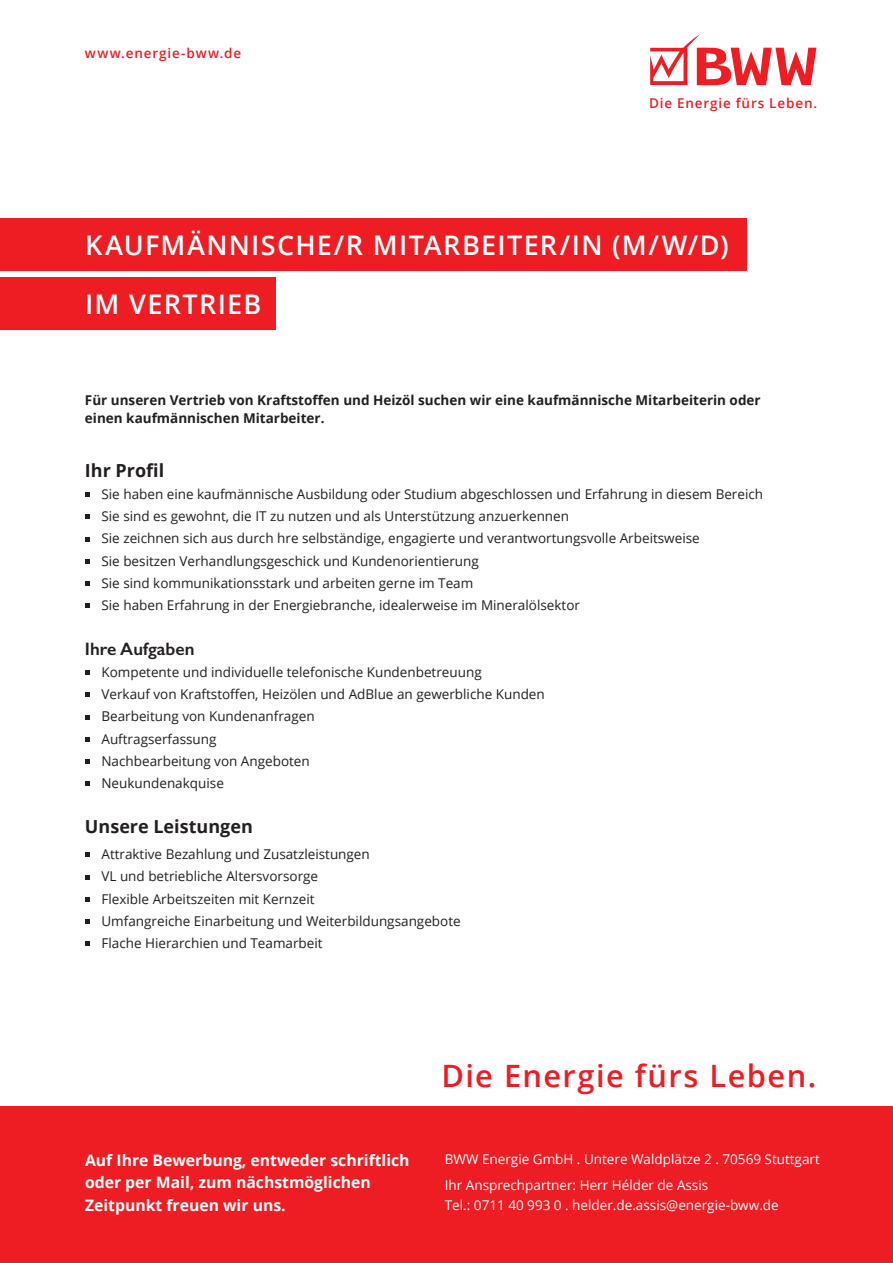
<style>
.page{position:relative;width:893px;height:1263px;background:#fff}
.page>*{position:absolute;margin:0;border:0;box-sizing:border-box;transform-origin:0 0}
.t1{font:600 30.75px "Open Sans";letter-spacing:.045em;color:#ee1d23}
.t2{font:600 27px/58.5px "Open Sans";letter-spacing:.045em;color:#fff}
.Body_Copy{font:700 18px "Open Sans";color:#231f20}
.Body_Copy-2{font:600 18px "Gill Sans";color:#231f20}
.Body_Copy-3{font:700 15.75px/22.5px "Open Sans";color:#fff}
.Body_Copy-4{font:13.5px "Open Sans";color:#231f20}
.Body_Copy-5{font:13.5px/19.5px "Open Sans";color:#fff}
.Body_Copy-6{font:700 13.5px/18px "Open Sans";color:#231f20}
.t3{font:600 13.5px "Open Sans";letter-spacing:.065em;color:#ee1d23}
</style>
<div class="page">
<div style="left:0;top:219px;width:746px;height:52px;background:#ee1d23"></div>
<div style="left:0;top:277px;width:276px;height:52px;background:#ee1d23"></div>
<div style="left:0;top:1107px;width:893px;height:156px;background:#ee1d23"></div>
<svg style="left:85px;top:492px;width:4px;height:5px"></svg>
<svg style="left:85px;top:515px;width:4px;height:4px"></svg>
<svg style="left:85px;top:537px;width:4px;height:4px"></svg>
<svg style="left:85px;top:559px;width:4px;height:4px"></svg>
<svg style="left:85px;top:581px;width:4px;height:5px"></svg>
<svg style="left:85px;top:604px;width:4px;height:4px"></svg>
<svg style="left:85px;top:670px;width:4px;height:5px"></svg>
<svg style="left:85px;top:693px;width:4px;height:4px"></svg>
<svg style="left:85px;top:715px;width:4px;height:4px"></svg>
<svg style="left:85px;top:737px;width:4px;height:4px"></svg>
<svg style="left:85px;top:759px;width:4px;height:5px"></svg>
<svg style="left:85px;top:782px;width:4px;height:4px"></svg>
<svg style="left:85px;top:853px;width:4px;height:4px"></svg>
<svg style="left:85px;top:875px;width:4px;height:4px"></svg>
<svg style="left:85px;top:897px;width:4px;height:4px"></svg>
<svg style="left:85px;top:919px;width:4px;height:5px"></svg>
<svg style="left:85px;top:942px;width:4px;height:4px"></svg>
<svg style="left:650px;top:34px;width:166px;height:51px"></svg>
<p class="t3" style="left:85px;top:44px;width:158px">www.energie-bww.de</p>
<p class="t3" style="left:649px;top:94px;width:170px">Die Energie fürs Leben.</p>
<p class="t2" style="left:85px;top:216px;width:645px">KAUFMÄNNISCHE/R MITARBEITER/IN (M/W/D)<br>IM VERTRIEB</p>
<p class="Body_Copy-6" style="left:85px;top:390px;width:677px">Für unseren Vertrieb von Kraftstoffen und Heizöl suchen wir eine kaufmännische Mitarbeiterin oder einen kaufmännischen Mitarbeiter.</p>
<p class="Body_Copy" style="left:85px;top:457px;width:81px">Ihr Profil</p>
<p class="Body_Copy-4" style="left:101px;top:485px;width:663px">Sie haben eine kaufmännische Ausbildung oder Studium abgeschlossen und Erfahrung in diesem Bereich</p>
<p class="Body_Copy-4" style="left:101px;top:507px;width:469px">Sie sind es gewohnt, die IT zu nutzen und als Unterstützung anzuerkennen</p>
<p class="Body_Copy-4" style="left:101px;top:529px;width:600px">Sie zeichnen sich aus durch hre selbständige, engagierte und verantwortungsvolle Arbeitsweise</p>
<p class="Body_Copy-4" style="left:101px;top:551px;width:379px">Sie besitzen Verhandlungsgeschick und Kundenorientierung</p>
<p class="Body_Copy-4" style="left:101px;top:574px;width:373px">Sie sind kommunikationsstark und arbeiten gerne im Team</p>
<p class="Body_Copy-4" style="left:101px;top:596px;width:480px">Sie haben Erfahrung in der Energiebranche, idealerweise im Mineralölsektor</p>
<p class="Body_Copy-2" style="left:85px;top:638px;width:111px">Ihre Aufgaben</p>
<p class="Body_Copy-4" style="left:101px;top:663px;width:382px">Kompetente und individuelle telefonische Kundenbetreuung</p>
<p class="Body_Copy-4" style="left:101px;top:685px;width:445px">Verkauf von Kraftstoffen, Heizölen und AdBlue an gewerbliche Kunden</p>
<p class="Body_Copy-4" style="left:101px;top:707px;width:215px">Bearbeitung von Kundenanfragen</p>
<p class="Body_Copy-4" style="left:101px;top:729px;width:117px">Auftragserfassung</p>
<p class="Body_Copy-4" style="left:101px;top:752px;width:210px">Nachbearbeitung von Angeboten</p>
<p class="Body_Copy-4" style="left:101px;top:774px;width:124px">Neukundenakquise</p>
<p class="Body_Copy" style="left:85px;top:813px;width:169px">Unsere Leistungen</p>
<p class="Body_Copy-4" style="left:101px;top:845px;width:270px">Attraktive Bezahlung und Zusatzleistungen</p>
<p class="Body_Copy-4" style="left:101px;top:867px;width:218px">VL und betriebliche Altersvorsorge</p>
<p class="Body_Copy-4" style="left:101px;top:889px;width:215px">Flexible Arbeitszeiten mit Kernzeit</p>
<p class="Body_Copy-4" style="left:101px;top:912px;width:361px">Umfangreiche Einarbeitung und Weiterbildungsangebote</p>
<p class="Body_Copy-4" style="left:101px;top:934px;width:223px">Flache Hierarchien und Teamarbeit</p>
<p class="t1" style="left:441px;top:1054px;width:376px">Die Energie fürs Leben.</p>
<p class="Body_Copy-3" style="left:85px;top:1148px;width:326px">Auf Ihre Bewerbung, entweder schriftlich oder per Mail, zum nächstmöglichen<br>Zeitpunkt freuen wir uns.</p>
<p class="Body_Copy-5" style="left:445px;top:1149px;width:377px">BWW Energie GmbH . Untere Waldplätze 2 . 70569 Stuttgart</p>
<p class="Body_Copy-5" style="left:445px;top:1175px;width:335px">Ihr Ansprechpartner: Herr Hélder de Assis<br>Tel.: 0711 40 993 0 . helder.de.assis@energie-bww.de</p>
</div>
